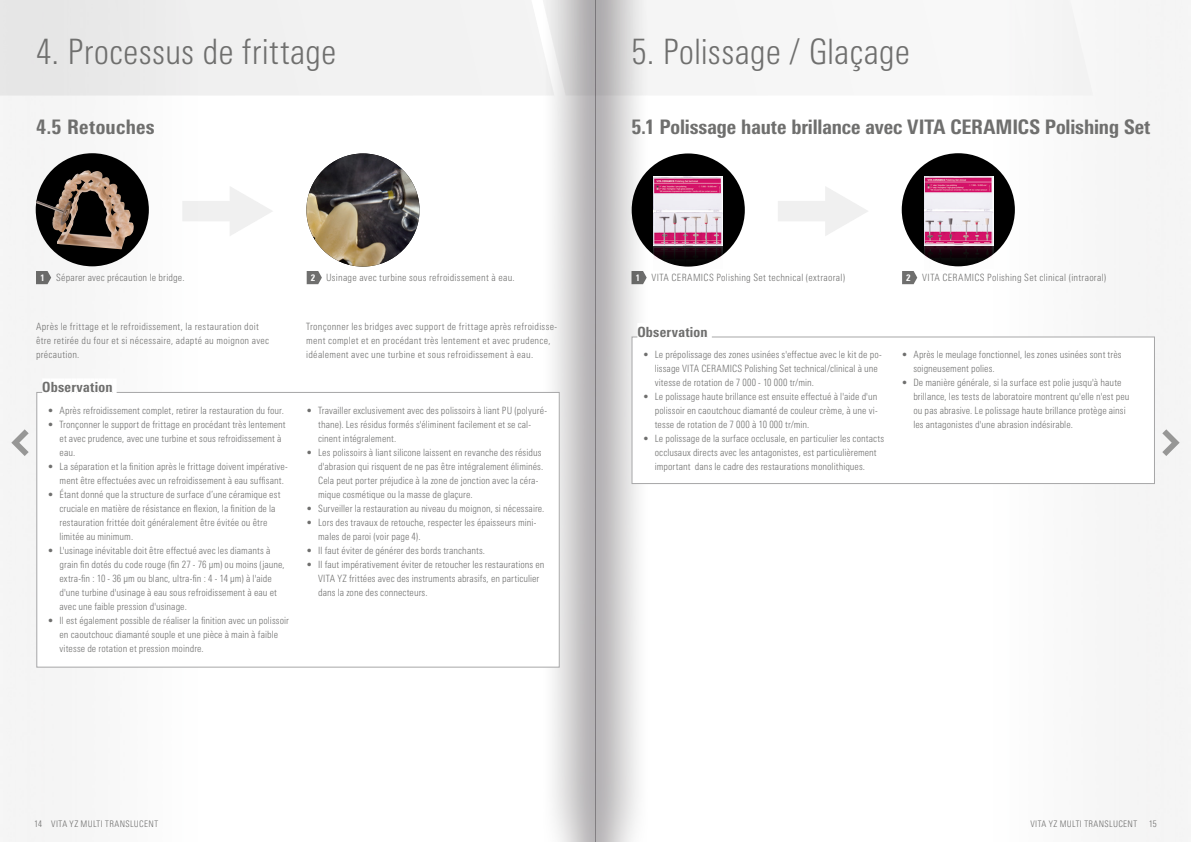
<style>
.page{position:relative;width:1191px;height:842px;background:#fff}
.page>*{position:absolute;margin:0;border:0;box-sizing:border-box;transform-origin:0 0}
.t1{font:300 condensed 35px "Univers Next Pro";color:#6f6f6e}
.t2{font:800 condensed 20px "Univers Next Pro";letter-spacing:-.005em;color:#6f6f6e}
.t3{font:800 condensed 20px "Univers Next Pro";letter-spacing:.015em;color:#6f6f6e}
.t4{font:800 condensed 14px "Univers Next Pro";letter-spacing:.02em;color:#6f6f6e}
.t5{font:300 condensed 10px/14px "Univers Next Pro";letter-spacing:.01em;color:#6f6f6e}
.t6{font:300 condensed 10px/14px "Univers Next Pro";letter-spacing:.03em;color:#6f6f6e}
.t7{font:300 condensed 9px "Univers Next Pro";letter-spacing:.04em;color:#6f6f6e}
.t8{font:800 condensed 9px "Univers Next Pro";color:#fff}
</style>
<div class="page">
<img style="left:0;top:0;width:1188px;height:842px">
<svg style="left:1162px;top:429px;width:17px;height:27px"></svg>
<svg style="left:11px;top:429px;width:18px;height:27px"></svg>
<div style="left:37px;top:392px;width:522px;height:275px;background:#fff"></div>
<div style="left:36px;top:392px;width:524px;height:276px;border:1px solid #a7a7a8"></div>
<div style="left:42px;top:378px;width:9px;height:20px;background:#fff"></div>
<div style="left:51px;top:378px;width:7px;height:20px;background:#fff"></div>
<div style="left:58px;top:378px;width:7px;height:20px;background:#fff"></div>
<div style="left:65px;top:378px;width:6px;height:20px;background:#fff"></div>
<div style="left:71px;top:378px;width:6px;height:20px;background:#fff"></div>
<div style="left:77px;top:378px;width:6px;height:20px;background:#fff"></div>
<div style="left:83px;top:378px;width:7px;height:20px;background:#fff"></div>
<div style="left:90px;top:378px;width:5px;height:20px;background:#fff"></div>
<hr style="left:95px;top:378px;width:3px;height:20px;background:#fff">
<div style="left:98px;top:378px;width:7px;height:20px;background:#fff"></div>
<div style="left:105px;top:378px;width:8px;height:20px;background:#fff"></div>
<hr style="left:113px;top:378px;width:4px;height:20px;background:#fff">
<div style="left:632px;top:337px;width:522px;height:146px;background:#fff"></div>
<div style="left:631px;top:336px;width:524px;height:148px;border:1px solid #a7a7a8"></div>
<div style="left:637px;top:323px;width:9px;height:20px;background:#fff"></div>
<div style="left:646px;top:323px;width:7px;height:20px;background:#fff"></div>
<div style="left:653px;top:323px;width:7px;height:20px;background:#fff"></div>
<div style="left:660px;top:323px;width:6px;height:20px;background:#fff"></div>
<div style="left:666px;top:323px;width:6px;height:20px;background:#fff"></div>
<div style="left:672px;top:323px;width:6px;height:20px;background:#fff"></div>
<div style="left:678px;top:323px;width:7px;height:20px;background:#fff"></div>
<div style="left:685px;top:323px;width:5px;height:20px;background:#fff"></div>
<hr style="left:690px;top:323px;width:3px;height:20px;background:#fff">
<div style="left:693px;top:323px;width:7px;height:20px;background:#fff"></div>
<div style="left:700px;top:323px;width:8px;height:20px;background:#fff"></div>
<hr style="left:708px;top:323px;width:4px;height:20px;background:#fff">
<h1 class="t1" style="left:36px;top:32px;width:302px">4. Processus de frittage</h1>
<h2 class="t3" style="left:36px;top:115px;width:120px">4.5 Retouches</h2>
<h1 class="t1" style="left:631px;top:32px;width:280px">5. Polissage / Glaçage</h1>
<h2 class="t2" style="left:631px;top:115px;width:520px">5.1 Polissage haute brillance avec VITA CERAMICS Polishing Set</h2>
<p class="t5" style="left:56px;top:270px;width:130px">Séparer avec précaution le bridge.</p>
<p class="t5" style="left:326px;top:270px;width:190px">Usinage avec turbine sous refroidissement à eau.</p>
<p class="t6" style="left:36px;top:319px;width:235px">Après le frittage et le refroidissement, la restauration doit être retirée du four et si nécessaire, adapté au moignon avec précaution.</p>
<p class="t5" style="left:306px;top:319px;width:252px">Tronçonner les bridges avec support de frittage après refroidisse&shy;ment complet et en procédant très lentement et avec prudence, idéalement avec une turbine et sous refroidissement à eau.</p>
<p class="t6" style="left:651px;top:270px;width:195px">VITA CERAMICS Polishing Set technical (extraoral)</p>
<p class="t5" style="left:922px;top:270px;width:185px">VITA CERAMICS Polishing Set clinical (intraoral)</p>
<p class="t8" style="left:40px;top:272px;width:6px">1</p>
<p class="t8" style="left:311px;top:272px;width:6px">2</p>
<p class="t8" style="left:635px;top:272px;width:6px">1</p>
<p class="t8" style="left:906px;top:272px;width:6px">2</p>
<h3 class="t4" style="left:637px;top:324px;width:72px">Observation</h3>
<p class="t5" style="left:655px;top:347px;width:228px;text-indent:-11px">• Le prépolissage des zones usinées s'effectue avec le kit de po&shy;lissage VITA CERAMICS Polishing Set technical/clinical à une vitesse de rotation de 7 000 - 10 000 tr/min.</p>
<p class="t5" style="left:655px;top:389px;width:224px;text-align:justify;text-indent:-11px">• Le polissage haute brillance est ensuite effectué à l'aide d'un polissoir en caoutchouc diamanté de couleur crème, à une vi&shy;tesse de rotation de 7 000 à 10 000 tr/min.</p>
<p class="t5" style="left:655px;top:431px;width:231px;text-indent:-11px">• Le polissage de la surface occlusale, en particulier les contacts occlusaux directs avec les antagonistes, est particulièrement important dans le cadre des restaurations monolithiques.</p>
<p class="t5" style="left:913px;top:347px;width:210px;text-indent:-11px">• Après le meulage fonctionnel, les zones usinées sont très soigneusement polies.</p>
<p class="t5" style="left:913px;top:375px;width:217px;text-indent:-11px">• De manière générale, si la surface est polie jusqu'à haute brillance, les tests de laboratoire montrent qu'elle n'est peu ou pas abrasive. Le polissage haute brillance protège ainsi les antagonistes d'une abrasion indésirable.</p>
<h3 class="t4" style="left:42px;top:379px;width:72px">Observation</h3>
<p class="t5" style="left:48px;top:403px;width:237px">• Après refroidissement complet, retirer la restauration du four.</p>
<p class="t5" style="left:60px;top:417px;width:228px;text-indent:-11px">• Tronçonner le support de frittage en procédant très lentement et avec prudence, avec une turbine et sous refroidissement à eau.</p>
<p class="t5" style="left:60px;top:459px;width:230px;text-indent:-11px">• La séparation et la finition après le frittage doivent impérative&shy;ment être effectuées avec un refroidissement à eau suffisant.</p>
<p class="t5" style="left:60px;top:487px;width:222px;text-indent:-11px">• Étant donné que la structure de surface d’une céramique est cruciale en matière de résistance en flexion, la finition de la restauration frittée doit généralement être évitée ou être limitée au minimum.</p>
<p class="t5" style="left:60px;top:543px;width:227px;text-indent:-11px">• L'usinage inévitable doit être effectué avec les diamants à grain fin dotés du code rouge (fin 27 - 76 μm) ou moins (jaune, extra-fin : 10 - 36 μm ou blanc, ultra-fin : 4 - 14 μm) à l'aide d'une turbine d'usinage à eau sous refroidissement à eau et avec une faible pression d'usinage.</p>
<p class="t5" style="left:60px;top:613px;width:231px;text-indent:-11px">• Il est également possible de réaliser la finition avec un polissoir en caoutchouc diamanté souple et une pièce à main à faible vitesse de rotation et pression moindre.</p>
<p class="t5" style="left:318px;top:403px;width:230px;text-indent:-11px">• Travailler exclusivement avec des polissoirs à liant PU (polyuré&shy;thane). Les résidus formés s'éliminent facilement et se cal&shy;cinent intégralement.</p>
<p class="t5" style="left:318px;top:445px;width:227px;text-indent:-11px">• Les polissoirs à liant silicone laissent en revanche des résidus d'abrasion qui risquent de ne pas être intégralement éliminés.<br>Cela peut porter préjudice à la zone de jonction avec la céra&shy;mique cosmétique ou la masse de glaçure.</p>
<p class="t5" style="left:307px;top:501px;width:239px">• Surveiller la restauration au niveau du moignon, si nécessaire.</p>
<p class="t5" style="left:318px;top:515px;width:220px;text-indent:-11px">• Lors des travaux de retouche, respecter les épaisseurs mini&shy;males de paroi (voir page 4).</p>
<p class="t5" style="left:307px;top:543px;width:180px">• Il faut éviter de générer des bords tranchants.</p>
<p class="t5" style="left:318px;top:557px;width:228px;text-indent:-11px">• Il faut impérativement éviter de retoucher les restaurations en<br>VITA YZ frittées avec des instruments abrasifs, en particulier dans la zone des connecteurs.</p>
<p class="t7" style="left:34px;top:819px;width:125px">14 VITA YZ MULTI TRANSLUCENT</p>
<p class="t7" style="left:1030px;top:819px;width:108px">VITA YZ MULTI TRANSLUCENT</p>
<p class="t7" style="left:1148px;top:819px;width:9px">15</p>
</div>
